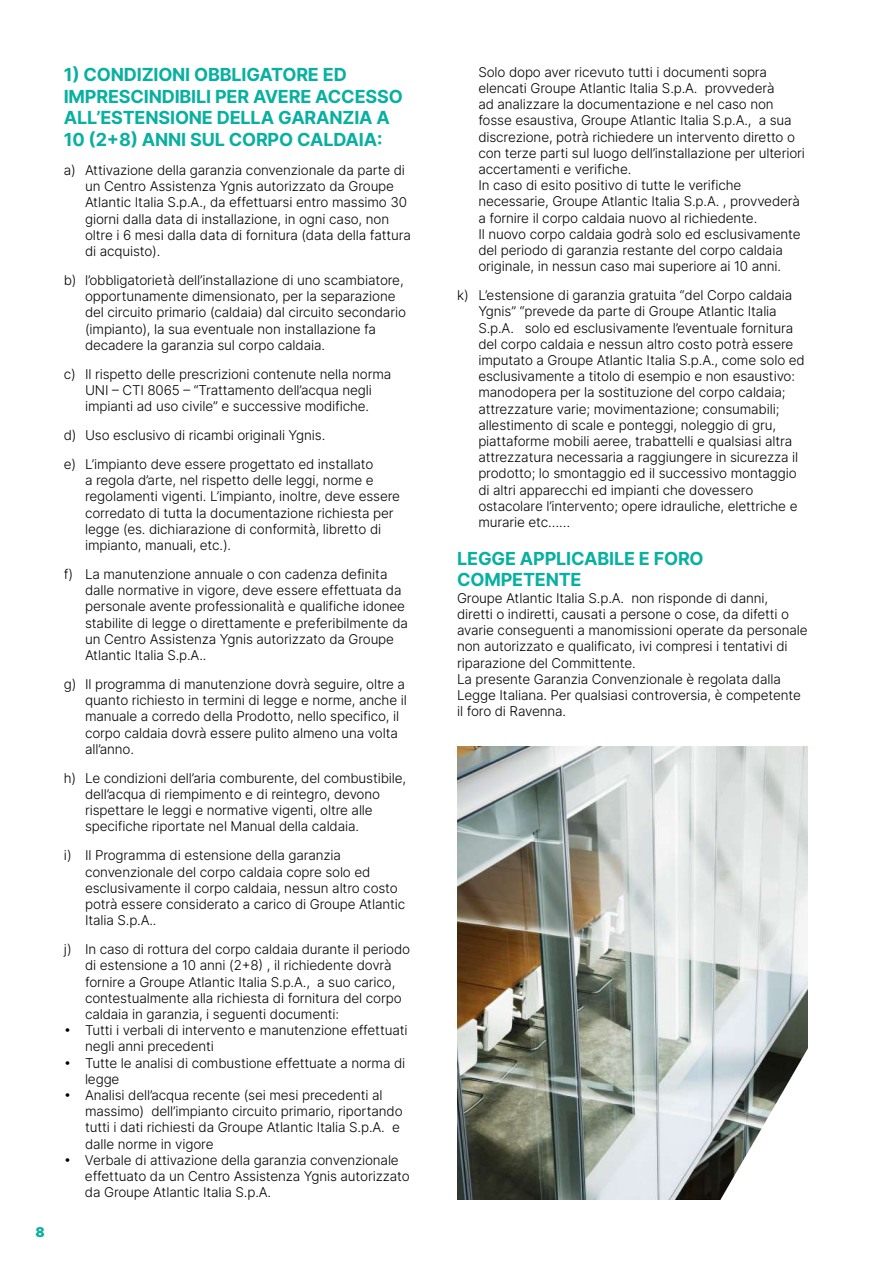
<style>
.page{position:relative;width:893px;height:1263px;background:#fff}
.page>*{position:absolute;margin:0;border:0;box-sizing:border-box;transform-origin:0 0}
.t1{font:700 18px/21.6px "Inter";letter-spacing:-.01em;color:#08b0a0}
.t2{font:300 13.5px/16.2px "Inter";letter-spacing:-.01em;color:#000}
.t3{font:900 13.5px "Inter";color:#08b0a0}
</style>
<div class="page">
<img style="left:457px;top:746px;width:351px;height:453px">
<svg style="left:684px;top:987px;width:124px;height:213px"></svg>
<p class="t3" style="left:35px;top:1223px;width:11px">8</p>
<h1 class="t1" style="left:64px;top:63px;width:341px">1) CONDIZIONI OBBLIGATORE ED<br>IMPRESCINDIBILI PER AVERE ACCESSO<br>ALL’ESTENSIONE DELLA GARANZIA A<br>10 (2+8) ANNI SUL CORPO CALDAIA:</h1>
<p class="t2" style="left:85px;top:162px;width:327px;text-indent:-21px">a) Attivazione della garanzia convenzionale da parte di un Centro Assistenza Ygnis autorizzato da Groupe Atlantic Italia S.p.A., da effettuarsi entro massimo 30 giorni dalla data di installazione, in ogni caso, non oltre i 6 mesi dalla data di fornitura (data della fattura di acquisto).</p>
<p class="t2" style="left:85px;top:272px;width:322px;text-indent:-21px">b) l’obbligatorietà dell’installazione di uno scambiatore, opportunamente dimensionato, per la separazione del circuito primario (caldaia) dal circuito secondario (impianto), la sua eventuale non installazione fa decadere la garanzia sul corpo caldaia.</p>
<p class="t2" style="left:64px;top:365px;width:329px;text-align:center">c) Il rispetto delle prescrizioni contenute nella norma<br>UNI – CTI 8065 – “Trattamento dell’acqua negli impianti ad uso civile” e successive modifiche.</p>
<p class="t2" style="left:64px;top:420px;width:311px;line-height:29px">d) Uso esclusivo di ricambi originali Ygnis.<br>e) L’impianto deve essere progettato ed installato</p>
<p class="t2" style="left:85px;top:472px;width:317px">a regola d’arte, nel rispetto delle leggi, norme e regolamenti vigenti. L’impianto, inoltre, deve essere corredato di tutta la documentazione richiesta per legge (es. dichiarazione di conformità, libretto di impianto, manuali, etc.).</p>
<p class="t2" style="left:85px;top:566px;width:324px;text-indent:-21px">f) La manutenzione annuale o con cadenza definita dalle normative in vigore, deve essere effettuata da personale avente professionalità e qualifiche idonee stabilite di legge o direttamente e preferibilmente da un Centro Assistenza Ygnis autorizzato da Groupe Atlantic Italia S.p.A..</p>
<p class="t2" style="left:85px;top:676px;width:323px;text-indent:-21px">g) Il programma di manutenzione dovrà seguire, oltre a quanto richiesto in termini di legge e norme, anche il manuale a corredo della Prodotto, nello specifico, il corpo caldaia dovrà essere pulito almeno una volta all’anno.</p>
<p class="t2" style="left:85px;top:769px;width:323px;text-indent:-21px">h) Le condizioni dell’aria comburente, del combustibile, dell’acqua di riempimento e di reintegro, devono rispettare le leggi e normative vigenti, oltre alle specifiche riportate nel Manual della caldaia.</p>
<p class="t2" style="left:85px;top:847px;width:322px;text-indent:-21px">i) Il Programma di estensione della garanzia convenzionale del corpo caldaia copre solo ed esclusivamente il corpo caldaia, nessun altro costo potrà essere considerato a carico di Groupe Atlantic Italia S.p.A..</p>
<p class="t2" style="left:85px;top:941px;width:327px;text-indent:-21px">j) In caso di rottura del corpo caldaia durante il periodo di estensione a 10 anni (2+8) , il richiedente dovrà fornire a Groupe Atlantic Italia S.p.A., a suo carico, contestualmente alla richiesta di fornitura del corpo caldaia in garanzia, i seguenti documenti:</p>
<p class="t2" style="left:85px;top:1022px;width:324px;text-indent:-21px">• Tutti i verbali di intervento e manutenzione effettuati negli anni precedenti</p>
<p class="t2" style="left:85px;top:1054px;width:322px;text-indent:-21px">• Tutte le analisi di combustione effettuate a norma di legge</p>
<p class="t2" style="left:85px;top:1086px;width:319px;text-indent:-21px">• Analisi dell’acqua recente (sei mesi precedenti al massimo) dell’impianto circuito primario, riportando tutti i dati richiesti da Groupe Atlantic Italia S.p.A. e dalle norme in vigore</p>
<p class="t2" style="left:85px;top:1151px;width:326px;text-indent:-21px">• Verbale di attivazione della garanzia convenzionale effettuato da un Centro Assistenza Ygnis autorizzato da Groupe Atlantic Italia S.p.A.</p>
<p class="t2" style="left:478px;top:64px;width:328px">Solo dopo aver ricevuto tutti i documenti sopra elencati Groupe Atlantic Italia S.p.A. provvederà<br>ad analizzare la documentazione e nel caso non fosse esaustiva, Groupe Atlantic Italia S.p.A., a sua discrezione, potrà richiedere un intervento diretto o con terze parti sul luogo dell’installazione per ulteriori accertamenti e verifiche.<br>In caso di esito positivo di tutte le verifiche necessarie, Groupe Atlantic Italia S.p.A. , provvederà a fornire il corpo caldaia nuovo al richiedente.<br>Il nuovo corpo caldaia godrà solo ed esclusivamente del periodo di garanzia restante del corpo caldaia originale, in nessun caso mai superiore ai 10 anni.</p>
<p class="t2" style="left:478px;top:287px;width:328px;text-indent:-21px">k) L’estensione di garanzia gratuita “del Corpo caldaia Ygnis” “prevede da parte di Groupe Atlantic Italia S.p.A. solo ed esclusivamente l’eventuale fornitura del corpo caldaia e nessun altro costo potrà essere imputato a Groupe Atlantic Italia S.p.A., come solo ed esclusivamente a titolo di esempio e non esaustivo: manodopera per la sostituzione del corpo caldaia; attrezzature varie; movimentazione; consumabili; allestimento di scale e ponteggi, noleggio di gru, piattaforme mobili aeree, trabattelli e qualsiasi altra attrezzatura necessaria a raggiungere in sicurezza il prodotto; lo smontaggio ed il successivo montaggio di altri apparecchi ed impianti che dovessero ostacolare l’intervento; opere idrauliche, elettriche e murarie etc……</p>
<h1 class="t1" style="left:457px;top:547px;width:248px">LEGGE APPLICABILE E FORO<br>COMPETENTE</h1>
<p class="t2" style="left:457px;top:589px;width:352px">Groupe Atlantic Italia S.p.A. non risponde di danni,<br>diretti o indiretti, causati a persone o cose, da difetti o avarie conseguenti a manomissioni operate da personale non autorizzato e qualificato, ivi compresi i tentativi di riparazione del Committente.<br>La presente Garanzia Convenzionale è regolata dalla Legge Italiana. Per qualsiasi controversia, è competente il foro di Ravenna.</p>
</div>
